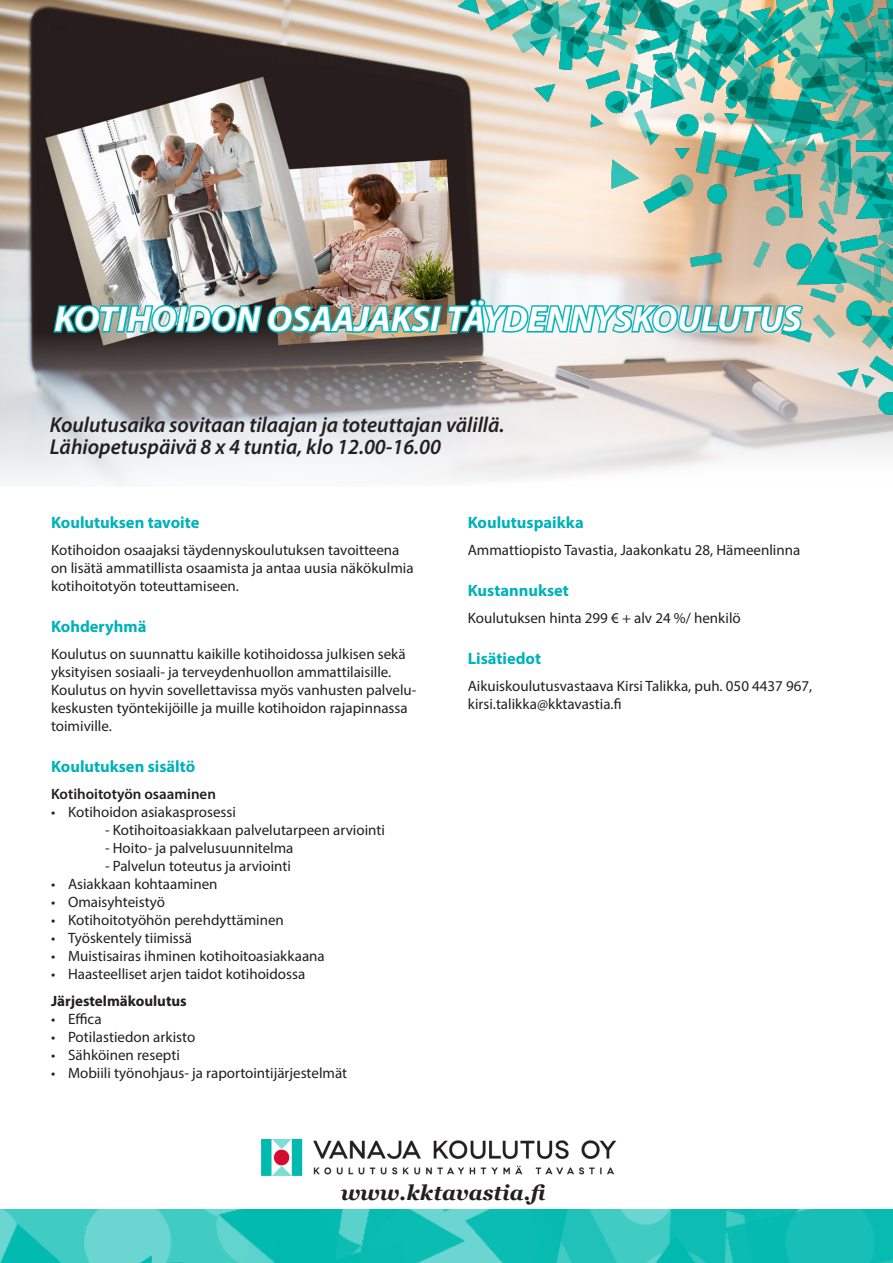
<style>
.page{position:relative;width:893px;height:1263px;background:#fff}
.page>*{position:absolute;margin:0;border:0;box-sizing:border-box;transform-origin:0 0}
.t1{font:italic 700 36px "Myriad Pro";color:#fff}
.t2{font:italic 600 21.6px/21px "Myriad Pro";color:#231f20}
.t3{font:italic 700 21px "Georgia";color:#231f20}
.t4{font:700 16.5px "Myriad Pro";color:#00b2b9}
.t5{font:15px/18px "Myriad Pro";color:#231f20}
.t6{font:600 15px "Myriad Pro";color:#231f20}
.t7{font:700 15px "Myriad Pro";color:#231f20}
</style>
<div class="page">
<img style="left:0;top:0;width:893px;height:485px">
<img style="left:261px;top:1140px;width:355px;height:36px">
<img style="left:0;top:1210px;width:893px;height:53px">
<img style="left:451px;top:0;width:442px;height:442px">
<img style="left:52px;top:228px;width:753px;height:119px">
<p class="t1" style="left:54px;top:295px;width:748px">KOTIHOIDON OSAAJAKSI TÄYDENNYSKOULUTUS</p>
<p class="t2" style="left:50px;top:414px;width:456px">Koulutusaika sovitaan tilaajan ja toteuttajan välillä.<br>Lähiopetuspäivä 8 x 4 tuntia, klo 12.00-16.00</p>
<p class="t4" style="left:51px;top:512px;width:150px">Koulutuksen tavoite</p>
<p class="t5" style="left:51px;top:541px;width:364px">Kotihoidon osaajaksi täydennyskoulutuksen tavoitteena on lisätä ammatillista osaamista ja antaa uusia näkökulmia kotihoitotyön toteuttamiseen.</p>
<p class="t4" style="left:51px;top:616px;width:97px">Kohderyhmä</p>
<p class="t5" style="left:51px;top:645px;width:367px">Koulutus on suunnattu kaikille kotihoidossa julkisen sekä yksityisen sosiaali- ja terveydenhuollon ammattilaisille.<br>Koulutus on hyvin sovellettavissa myös vanhusten palvelu&shy;keskusten työntekijöille ja muille kotihoidon rajapinnassa toimiville.</p>
<p class="t4" style="left:51px;top:755px;width:146px">Koulutuksen sisältö</p>
<p class="t6" style="left:51px;top:784px;width:166px">Kotihoitotyön osaaminen</p>
<p class="t5" style="left:51px;top:803px;width:186px">• Kotihoidon asiakasprosessi</p>
<p class="t5" style="left:105px;top:821px;width:281px">- Kotihoitoasiakkaan palvelutarpeen arviointi</p>
<p class="t5" style="left:105px;top:839px;width:190px">- Hoito- ja palvelusuunnitelma</p>
<p class="t5" style="left:105px;top:857px;width:187px">- Palvelun toteutus ja arviointi</p>
<p class="t5" style="left:51px;top:875px;width:168px">• Asiakkaan kohtaaminen</p>
<p class="t5" style="left:51px;top:893px;width:115px">• Omaisyhteistyö</p>
<p class="t5" style="left:51px;top:911px;width:234px">• Kotihoitotyöhön perehdyttäminen</p>
<p class="t5" style="left:51px;top:929px;width:143px">• Työskentely tiimissä</p>
<p class="t5" style="left:51px;top:947px;width:275px">• Muistisairas ihminen kotihoitoasiakkaana</p>
<p class="t5" style="left:51px;top:965px;width:256px">• Haasteelliset arjen taidot kotihoidossa</p>
<p class="t7" style="left:51px;top:991px;width:137px">Järjestelmäkoulutus</p>
<p class="t5" style="left:51px;top:1010px;width:52px">• Effica</p>
<p class="t5" style="left:51px;top:1028px;width:146px">• Potilastiedon arkisto</p>
<p class="t5" style="left:51px;top:1046px;width:130px">• Sähköinen resepti</p>
<p class="t5" style="left:51px;top:1064px;width:298px">• Mobiili työnohjaus- ja raportointijärjestelmät</p>
<p class="t4" style="left:468px;top:512px;width:117px">Koulutuspaikka</p>
<p class="t5" style="left:468px;top:541px;width:334px">Ammattiopisto Tavastia, Jaakonkatu 28, Hämeenlinna</p>
<p class="t4" style="left:468px;top:580px;width:103px">Kustannukset</p>
<p class="t5" style="left:468px;top:609px;width:275px">Koulutuksen hinta 299 € + alv 24 %/ henkilö</p>
<p class="t4" style="left:468px;top:647px;width:75px">Lisätiedot</p>
<p class="t5" style="left:468px;top:677px;width:346px">Aikuiskoulutusvastaava Kirsi Talikka, puh. 050 4437 967, kirsi.talikka@kktavastia.fi</p>
<p class="t3" style="left:341px;top:1179px;width:211px">www.kktavastia.fi</p>
</div>
